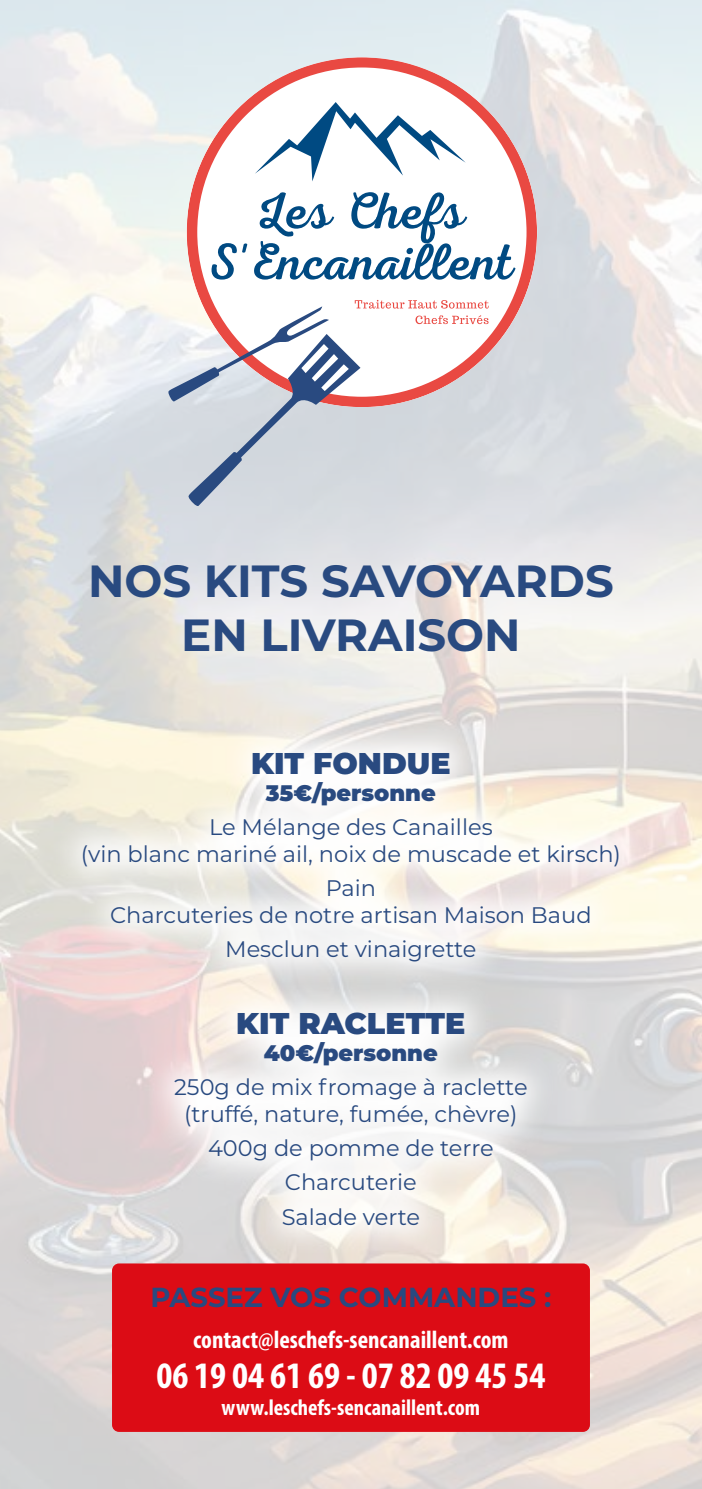
<style>
.page{position:relative;width:702px;height:1489px;background:#fff}
.page>*{position:absolute;margin:0;border:0;box-sizing:border-box;transform-origin:0 0}
.t1{font:700 45px/54px "Montserrat";color:#294a80;text-align:center}
.t2{font:700 condensed 37.5px "Myriad Pro";color:#fff}
.t3{font:900 30px "Montserrat";color:#294a80}
.t4{font:700 27.5px "Montserrat";color:#294a80}
.t5{font:700 condensed 25px "Myriad Pro";color:#fff}
.t6{font:22.5px/27px "Montserrat";color:#294a80;text-align:center}
.t7{font:700 condensed 22.5px "Myriad Pro";color:#fff}
.t8{font:900 22.5px "Montserrat";color:#294a80}
</style>
<div class="page">
<img style="left:0;top:0;width:702px;height:1488px">
<svg style="left:187px;top:57px;width:350px;height:350px"></svg>
<svg style="left:210px;top:189px;width:305px;height:91px"></svg>
<svg style="left:255px;top:102px;width:210px;height:79px"></svg>
<svg style="left:167px;top:300px;width:321px;height:207px"></svg>
<div style="left:112px;top:1263px;width:478px;height:168px;background:#dc0c15;border-radius:7px"></div>
<svg style="left:51px;top:718px;width:600px;height:539px"></svg>
<h1 class="t1" style="left:88px;top:551px;width:527px">NOS KITS SAVOYARDS<br>EN LIVRAISON</h1>
<h3 class="t3" style="left:251px;top:740px;width:201px">KIT FONDUE</h3>
<p class="t8" style="left:266px;top:775px;width:172px">35€/personne</p>
<p class="t6" style="left:81px;top:812px;width:541px">Le Mélange des Canailles<br>(vin blanc mariné ail, noix de muscade et kirsch)</p>
<p class="t6" style="left:110px;top:873px;width:483px">Pain<br>Charcuteries de notre artisan Maison Baud</p>
<p class="t6" style="left:225px;top:934px;width:253px">Mesclun et vinaigrette</p>
<h3 class="t3" style="left:236px;top:1000px;width:231px">KIT RACLETTE</h3>
<p class="t8" style="left:264px;top:1036px;width:176px">40€/personne</p>
<p class="t6" style="left:174px;top:1072px;width:355px">250g de mix fromage à raclette (truffé, nature, fumée, chèvre)</p>
<p class="t6" style="left:208px;top:1130px;width:287px;line-height:34px">400g de pomme de terre<br>Charcuterie<br>Salade verte</p>
<p class="t4" style="left:150px;top:1276px;width:402px">PASSEZ VOS COMMANDES :</p>
<p class="t5" style="left:193px;top:1323px;width:317px">contact@leschefs-sencanaillent.com</p>
<h2 class="t2" style="left:156px;top:1352px;width:390px">06 19 04 61 69 - 07 82 09 45 54</h2>
<p class="t7" style="left:222px;top:1393px;width:260px">www.leschefs-sencanaillent.com</p>
</div>
